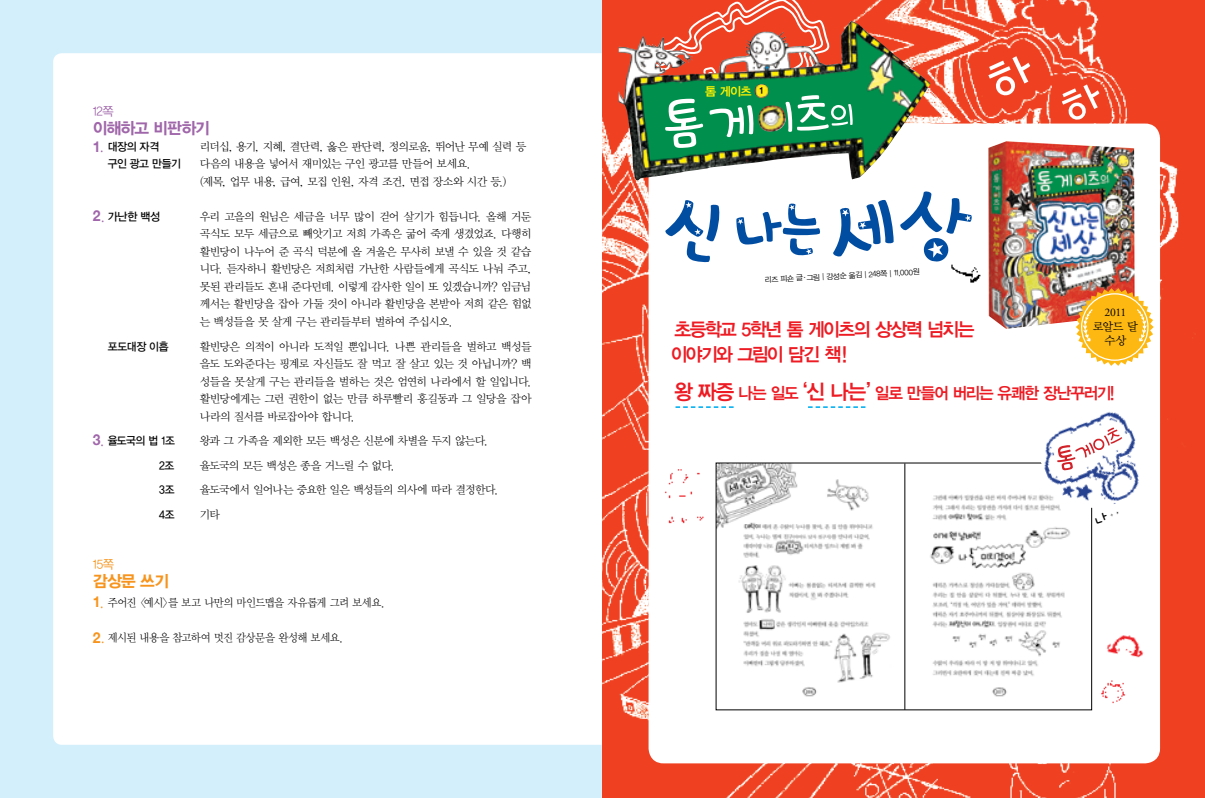
<style>
.page{position:relative;width:1205px;height:798px;background:#fff}
.page>*{position:absolute;margin:0;border:0;box-sizing:border-box;transform-origin:0 0}
.t1{font:18.75px/25px "YDVYGO14";letter-spacing:-.08em;color:#ed1b23}
.t2{font:16.38px "YDVYGO14";letter-spacing:-.065em;color:#ed1b23}
.t3{font:16.25px "YDVYGO15";letter-spacing:-.055em;color:#a066aa}
.t4{font:16.25px "YDVYGO15";color:#f7941d}
.t5{font:700 15px "Helvetica Neue";color:#a066aa;scale:.93 1}
.t6{font:700 15px "Helvetica Neue";color:#f7941d;scale:.93 1}
.t7{font:12.5px "YDVYGO12";color:#a066aa}
.t8{font:12.5px "YDVYGO12";color:#f7941d}
.t9{font:12.12px "YDVYGO14";color:#fff200}
.t10{font:11.62px/14px "YDVY Mj O13";color:#000;text-align:center}
.t11{font:11.62px "Adobe Garamond Pro";color:#000}
.t12{font:11.25px/17.5px "YDVY Mj O12";letter-spacing:-.055em;color:#000;text-align:justify}
.t13{font:11.25px "YDVY Mj O12";letter-spacing:-.055em;color:#000;scale:.95 1}
.t14{font:11.25px "YDVYGO13";letter-spacing:-.035em;color:#000;scale:.95 1}
.t15{font:11.25px "YDVYGO13";letter-spacing:-.035em;color:#000}
.t16{font:7.75px "YDVYGO12";color:#000}
.s1{font-family:"Adobe Myungjo Std";font-weight:500}
.s2{font-size:20.75px}
</style>
<div class="page">
<div style="left:0;top:0;width:602px;height:797px;background:#d4effc"></div>
<div style="left:53px;top:53px;width:568px;height:691px;background:#fff;border-radius:9px"></div>
<img style="left:602px;top:0;width:603px;height:797px">
<div style="left:648px;top:123px;width:512px;height:640px;background:#fff;border-radius:15px"></div>
<svg style="left:900px;top:191px;width:72px;height:71px"></svg>
<svg style="left:665px;top:200px;width:55px;height:62px"></svg>
<svg style="left:736px;top:175px;width:157px;height:82px"></svg>
<img style="left:988px;top:141px;width:147px;height:188px">
<svg style="left:1076px;top:288px;width:78px;height:78px"></svg>
<img style="left:941px;top:258px;width:50px;height:29px">
<svg style="left:629px;top:0;width:224px;height:148px;background:#897f58"></svg>
<img style="left:758px;top:105px;width:28px;height:27px">
<img style="left:754px;top:84px;width:15px;height:15px">
<img style="left:1107px;top:635px;width:37px;height:23px">
<img style="left:1101px;top:680px;width:25px;height:24px">
<img style="left:665px;top:469px;width:39px;height:55px">
<svg style="left:675px;top:406px;width:58px;height:2px"></svg>
<svg style="left:808px;top:406px;width:57px;height:2px"></svg>
<img style="left:718px;top:464px;width:353px;height:243px">
<hr style="left:904px;top:463px;width:1px;height:246px;background:#000">
<div style="left:985px;top:50px;width:52px;height:49px;background:#ef4122"></div>
<div style="left:1058px;top:79px;width:48px;height:44px;background:#ef4122"></div>
<svg style="left:1029px;top:411px;width:110px;height:113px"></svg>
<p class="t7" style="left:93px;top:104px;width:22px">12쪽</p>
<h3 class="t3" style="left:93px;top:118px;width:118px">이해하고 비판하기</h3>
<p class="t14" style="left:108px;top:140px;width:56px">대장의 자격</p>
<p class="t12" style="left:200px;top:138px;width:328px">리더십, 용기, 지혜, 결단력, 옳은 판단력, 정의로움, 뛰어난 무예 실력 등</p>
<p class="t14" style="left:108px;top:157px;width:78px">구인 광고 만들기</p>
<p class="t12" style="left:200px;top:155px;width:308px">다음의 내용을 넣어서 재미있는 구인 광고를 만들어 보세요.<br>(제목, 업무 내용, 급여, 모집 인원, 자격 조건, 면접 장소와 시간 등.)</p>
<p class="t15" style="left:108px;top:210px;width:54px">가난한 백성</p>
<p class="t12" style="left:200px;top:208px;width:333px">우리 고을의 원님은 세금을 너무 많이 걷어 살기가 힘듭니다. 올해 거둔 곡식도 모두 세금으로 빼앗기고 저희 가족은 굶어 죽게 생겼었죠. 다행히 활빈당이 나누어 준 곡식 덕분에 올 겨울은 무사히 보낼 수 있을 것 같습 니다. 듣자하니 활빈당은 저희처럼 가난한 사람들에게 곡식도 나눠 주고, 못된 관리들도 혼내 준다던데. 이렇게 감사한 일이 또 있겠습니까? 임금님 께서는 활빈당을 잡아 가둘 것이 아니라 활빈당을 본받아 저희 같은 힘없 는 백성들을 못 살게 구는 관리들부터 벌하여 주십시오.</p>
<p class="t14" style="left:108px;top:339px;width:66px">포도대장 이흡</p>
<p class="t12" style="left:200px;top:337px;width:333px">활빈당은 의적이 아니라 도적일 뿐입니다. 나쁜 관리들을 벌하고 백성들 을도 도와준다는 핑계로 자신들도 잘 먹고 잘 살고 있는 것 아닙니까? 백 성들을 못살게 구는 관리들을 벌하는 것은 엄연히 나라에서 할 일입니다. 활빈당에게는 그런 권한이 없는 만큼 하루빨리 홍길동과 그 일당을 잡아 나라의 질서를 바로잡아야 합니다.</p>
<p class="t14" style="left:108px;top:434px;width:72px">율도국의 법 1조</p>
<p class="t12" style="left:200px;top:432px;width:290px">왕과 그 가족을 제외한 모든 백성은 신분에 차별을 두지 않는다.</p>
<p class="t14" style="left:159px;top:459px;width:18px">2조</p>
<p class="t12" style="left:200px;top:456px;width:197px">율도국의 모든 백성은 종을 거느릴 수 없다.</p>
<p class="t14" style="left:159px;top:483px;width:18px">3조</p>
<p class="t12" style="left:200px;top:481px;width:300px">율도국에서 일어나는 중요한 일은 백성들의 의사에 따라 결정한다.</p>
<p class="t14" style="left:159px;top:508px;width:18px">4조</p>
<p class="t12" style="left:200px;top:505px;width:22px">기타</p>
<h3 class="t5" style="left:93px;top:137px;width:13px">1<span class="s1">.</span></h3>
<h3 class="t5" style="left:93px;top:207px;width:14px">2<span class="s1">.</span></h3>
<h3 class="t5" style="left:93px;top:430px;width:14px">3<span class="s1">.</span></h3>
<p class="t8" style="left:93px;top:556px;width:23px">15쪽</p>
<h3 class="t4" style="left:93px;top:571px;width:78px">감상문 쓰기</h3>
<p class="t13" style="left:108px;top:595px;width:293px">주어진 &lt;예시&gt;를 보고 나만의 마인드맵을 자유롭게 그려 보세요.</p>
<p class="t13" style="left:108px;top:630px;width:250px">제시된 내용을 참고하여 멋진 감상문을 완성해 보세요.</p>
<h3 class="t6" style="left:93px;top:592px;width:13px">1<span class="s1">.</span></h3>
<h3 class="t6" style="left:93px;top:628px;width:14px">2<span class="s1">.</span></h3>
<p class="t9" style="left:705px;top:85px;width:60px">톰 게이츠 <sup>1</sup></p>
<p class="t16" style="left:764px;top:275px;width:157px;rotate:-3deg">리즈 피숀 글 . 그림 | 강성순 옮김 | 248쪽 | 11,000원</p>
<h1 class="t1" style="left:671px;top:317px;width:305px">초등학교 5학년 톰 게이츠의 상상력 넘치는 이야기와 그림이 담긴 책!</h1>
<p class="t11" style="left:1104px;top:305px;width:23px">2011</p>
<p class="t10" style="left:1093px;top:319px;width:47px">로알드 달 수상</p>
<h2 class="t2" style="left:674px;top:384px;width:442px"><span class="s2">왕 짜증</span> 나는 일도 <span class="s2">‘신 나는’</span> 일로 만들어 버리는 유쾌한 장난꾸러기!</h2>
</div>
